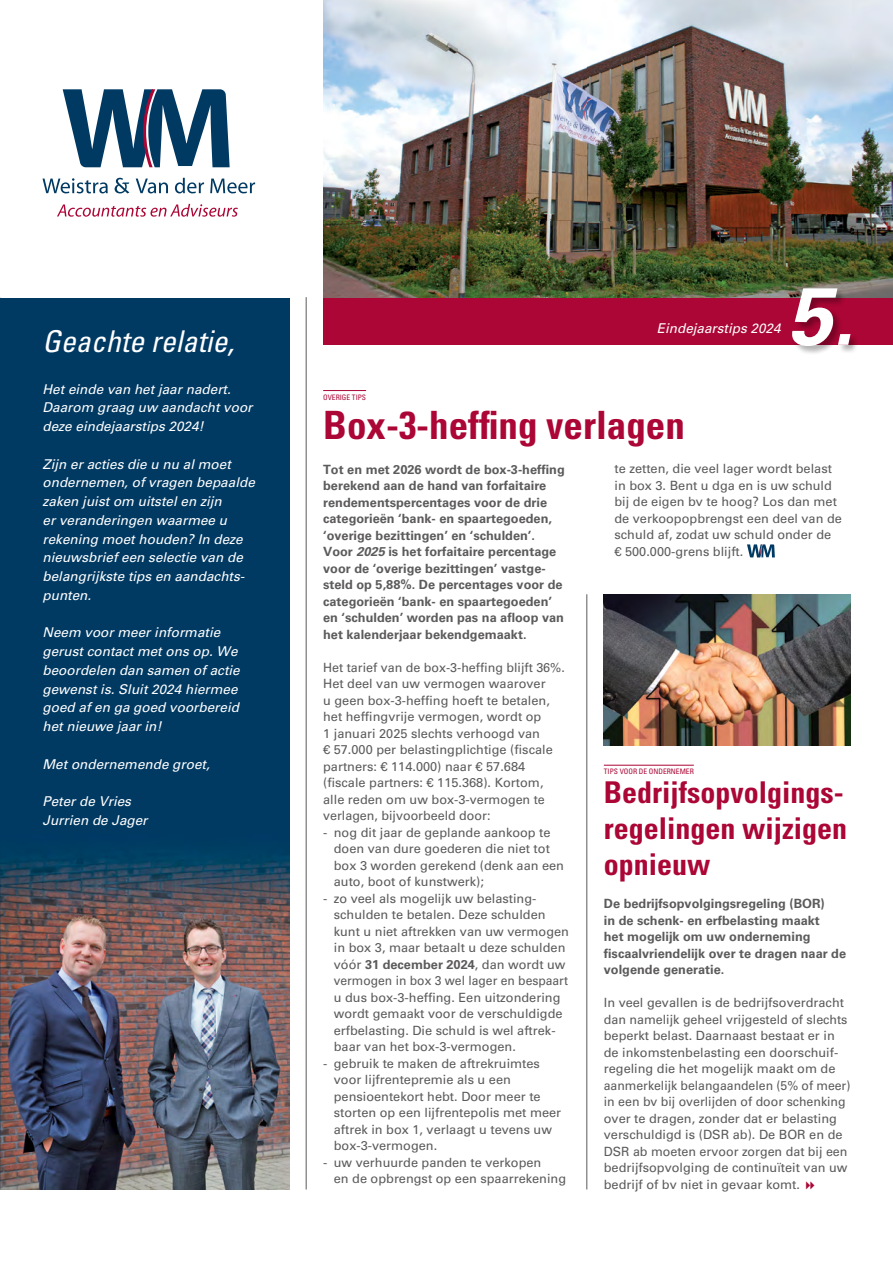
<style>
.page{position:relative;width:893px;height:1263px;background:#fff}
.page>*{position:absolute;margin:0;border:0;box-sizing:border-box;transform-origin:0 0}
.t1{font:italic 700 81px "Univers LT Std";color:#fff}
.t2{font:700 condensed 39px "Univers LT Std";color:#ab0635}
.t3{font:700 condensed 30px/36px "Univers LT Std";color:#ab0635;text-align:justify}
.t4{font:italic condensed 30px "Univers LT Std";color:#fff}
.t5{font:italic 13.5px/18.8px "Univers LT Std";color:#fff}
.t6{font:12.75px/16.5px "Univers LT Std";color:#5c5a5a}
.t7{font:700 12.75px/16.5px "Univers LT Std";color:#5c5a5a}
.t8{font:condensed 7.5px "Univers LT Std";color:#ab0635}
.s1{font-style:italic}
.s2{font-weight:700}
</style>
<div class="page">
<img style="left:323px;top:0;width:570px;height:298px">
<svg style="left:63px;top:89px;width:167px;height:78px"></svg>
<svg style="left:43px;top:178px;width:65px;height:15px"></svg>
<svg style="left:115px;top:178px;width:14px;height:15px"></svg>
<svg style="left:136px;top:179px;width:32px;height:14px"></svg>
<svg style="left:175px;top:178px;width:29px;height:15px"></svg>
<svg style="left:210px;top:179px;width:45px;height:14px"></svg>
<svg style="left:57px;top:204px;width:181px;height:13px"></svg>
<hr style="left:306px;top:297px;width:1px;height:892px;background:#5c5a5a">
<div style="left:323px;top:298px;width:570px;height:46px;background:#ab0635"></div>
<div style="left:0;top:298px;width:289px;height:891px;background:#003a63"></div>
<img style="left:1px;top:856px;width:288px;height:333px">
<img style="left:0;top:834px;width:1px;height:355px">
<svg style="left:747px;top:544px;width:28px;height:13px"></svg>
<hr style="left:323px;top:390px;width:43px;height:1px;background:#ab0635">
<hr style="left:604px;top:765px;width:90px;height:1px;background:#ab0635">
<hr style="left:586px;top:594px;width:1px;height:595px;background:#5c5a5a">
<img style="left:604px;top:594px;width:246px;height:151px">
<div style="left:792px;top:289px;width:67px;height:66px;background:#000;opacity:.3"></div>
<h3 class="t4" style="left:43px;top:323px;width:193px">Geachte relatie,</h3>
<p class="t5" style="left:43px;top:380px;width:212px">Het einde van het jaar nadert.<br>Daarom graag uw aandacht voor deze eindejaarstips 2024!</p>
<p class="t5" style="left:43px;top:455px;width:214px">Zijn er acties die u nu al moet ondernemen, of vragen bepaalde zaken juist om uitstel en zijn<br>er veranderingen waarmee u rekening moet houden? In deze nieuwsbrief een selectie van de belangrijkste tips en aandachts&shy;punten.</p>
<p class="t5" style="left:43px;top:623px;width:199px">Neem voor meer informatie gerust contact met ons op. We beoordelen dan samen of actie gewenst is. Sluit 2024 hiermee goed af en ga goed voorbereid het nieuwe jaar in!</p>
<p class="t5" style="left:43px;top:755px;width:169px">Met ondernemende groet,</p>
<p class="t5" style="left:43px;top:792px;width:107px">Peter de Vries<br>Jurrien de Jager</p>
<p class="t5" style="left:657px;top:319px;width:125px">Eindejaarstips 2024</p>
<h1 class="t1" style="left:787px;top:269px;width:69px">5.</h1>
<p class="t8" style="left:323px;top:392px;width:44px">OVERIGE TIPS</p>
<h2 class="t2" style="left:323px;top:401px;width:363px">Box-3-heffing verlagen</h2>
<p class="t7" style="left:323px;top:461px;width:243px">Tot en met 2026 wordt de box-3-heffing berekend aan de hand van forfaitaire rendementspercentages voor de drie categorieën ‘bank- en spaartegoeden, ‘overige bezittingen’ en ‘schulden’.<br>Voor <span class="s1">2025</span> is het forfaitaire percentage voor de ‘overige bezittingen’ vastge&shy;steld op 5,88%. De percentages voor de categorieën ‘bank- en spaartegoeden’ en ‘schulden’ worden pas na afloop van het kalenderjaar bekendgemaakt.</p>
<p class="t6" style="left:323px;top:659px;width:243px">Het tarief van de box-3-heffing blijft 36%.<br>Het deel van uw vermogen waarover<br>u geen box-3-heffing hoeft te betalen, het heffingvrije vermogen, wordt op<br>1 januari 2025 slechts verhoogd van<br>€ 57.000 per belastingplichtige (fiscale partners: € 114.000) naar € 57.684 (fiscale partners: € 115.368). Kortom, alle reden om uw box-3-vermogen te verlagen, bijvoorbeeld door:</p>
<p class="t6" style="left:334px;top:824px;width:232px;text-indent:-11px">- nog dit jaar de geplande aankoop te doen van dure goederen die niet tot box 3 worden gerekend (denk aan een auto, boot of kunstwerk);</p>
<p class="t6" style="left:334px;top:890px;width:237px;text-indent:-11px">- zo veel als mogelijk uw belasting&shy;schulden te betalen. Deze schulden kunt u niet aftrekken van uw vermogen in box 3, maar betaalt u deze schulden vóór <span class="s2">31 december 2024</span>, dan wordt uw vermogen in box 3 wel lager en bespaart u dus box-3-heffing. Een uitzondering wordt gemaakt voor de verschuldigde erfbelasting. Die schuld is wel aftrek&shy;baar van het box-3-vermogen.</p>
<p class="t6" style="left:334px;top:1055px;width:229px;text-indent:-11px">- gebruik te maken de aftrekruimtes voor lijfrentepremie als u een pensioentekort hebt. Door meer te storten op een lijfrentepolis met meer aftrek in box 1, verlaagt u tevens uw box-3-vermogen.</p>
<p class="t6" style="left:334px;top:1154px;width:234px;text-indent:-11px">- uw verhuurde panden te verkopen<br>en de opbrengst op een spaarrekening</p>
<p class="t6" style="left:614px;top:461px;width:229px">te zetten, die veel lager wordt belast in box 3. Bent u dga en is uw schuld bij de eigen bv te hoog? Los dan met de verkoopopbrengst een deel van de schuld af, zodat uw schuld onder de<br>€ 500.000-grens blijft.</p>
<p class="t8" style="left:604px;top:767px;width:92px">TIPS VOOR DE ONDERNEMER</p>
<h3 class="t3" style="left:604px;top:774px;width:245px">Bedrijfsopvolgings&shy;regelingen wijzigen opnieuw</h3>
<p class="t7" style="left:604px;top:896px;width:244px">De bedrijfsopvolgingsregeling (BOR)<br>in de schenk- en erfbelasting maakt<br>het mogelijk om uw onderneming fiscaalvriendelijk over te dragen naar de volgende generatie.</p>
<p class="t6" style="left:604px;top:995px;width:248px">In veel gevallen is de bedrijfsoverdracht dan namelijk geheel vrijgesteld of slechts beperkt belast. Daarnaast bestaat er in de inkomstenbelasting een doorschuif&shy;regeling die het mogelijk maakt om de aanmerkelijk belangaandelen (5% of meer) in een bv bij overlijden of door schenking over te dragen, zonder dat er belasting verschuldigd is (DSR ab). De BOR en de DSR ab moeten ervoor zorgen dat bij een bedrijfsopvolging de continuïteit van uw bedrijf of bv niet in gevaar komt.</p>
</div>
